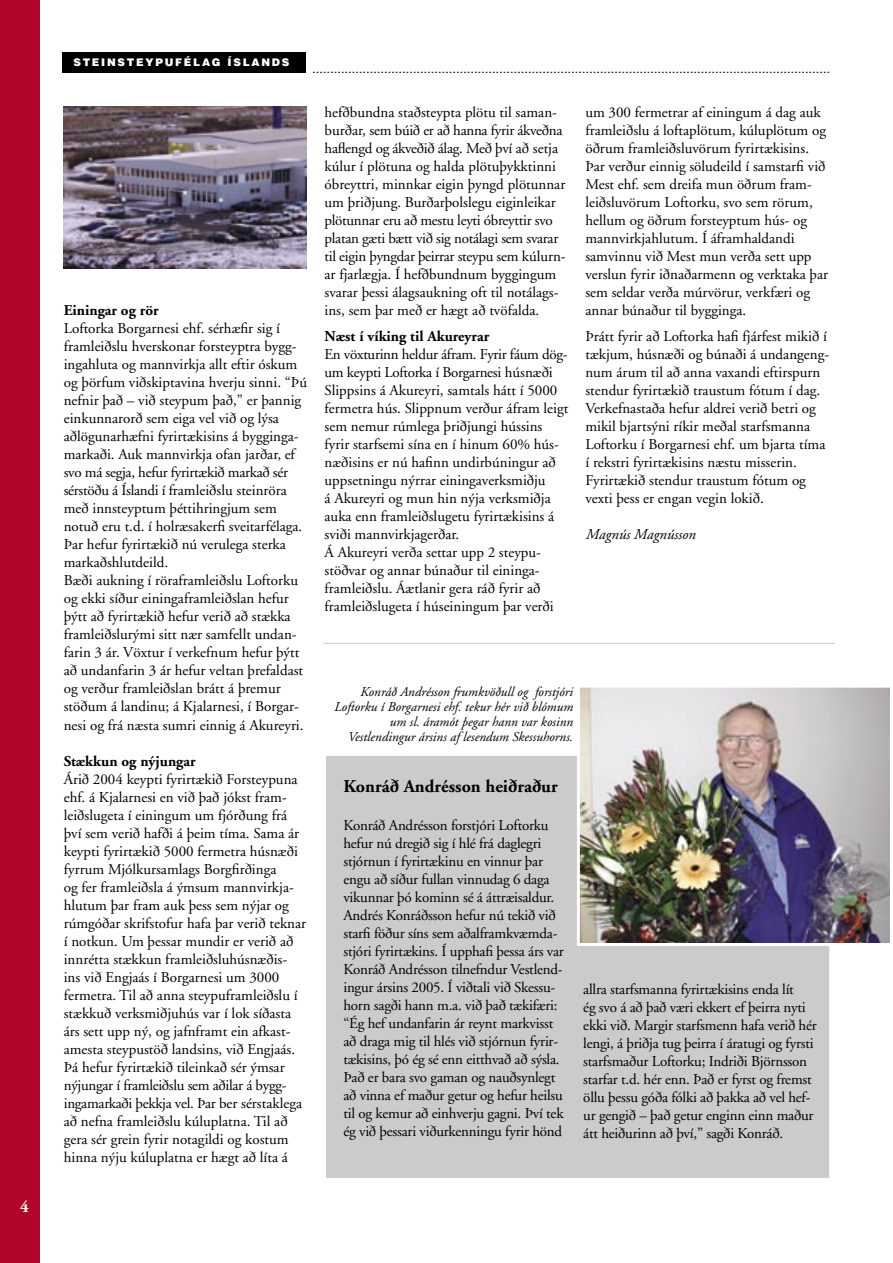
<style>
.page{position:relative;width:893px;height:1263px;background:#fff}
.page>*{position:absolute;margin:0;border:0;box-sizing:border-box;transform-origin:0 0}
.t1{font:700 18px "Adobe Garamond";color:#000}
.t2{font:700 16.5px "Adobe Garamond";color:#fff}
.t3{font:15px/18px "Adobe Garamond";color:#000}
.t4{font:700 15px "Adobe Garamond";color:#000}
.t5{font:italic 15px "Adobe Garamond";color:#000}
.t6{font:italic 13.5px/15px "Adobe Garamond";color:#000;text-align:right}
.t7{font:900 10.5px "Helvetica";letter-spacing:.165em;color:#fff}
</style>
<div class="page">
<div style="left:62px;top:52px;width:244px;height:20px;background:#000"></div>
<div style="left:0;top:0;width:40px;height:1263px;background:#b0062a"></div>
<svg style="left:313px;top:72px;width:516px;height:1px"></svg>
<img style="left:64px;top:106px;width:243px;height:162px">
<div style="left:328px;top:758px;width:499px;height:418px;background:#cbcbcb"></div>
<div style="left:326px;top:756px;width:503px;height:422px;border:4px solid #cbcbcb"></div>
<img style="left:581px;top:689px;width:308px;height:253px">
<div style="left:577px;top:685px;width:316px;height:261px;border:3px solid #fff"></div>
<hr style="left:323px;top:643px;width:512px;height:1px;background:#cbcbcb">
<p class="t2" style="left:20px;top:1197px;width:10px">4</p>
<p class="t7" style="left:73px;top:55px;width:217px">STEINSTEYPUFÉLAG ÍSLANDS</p>
<p class="t4" style="left:64px;top:302px;width:96px">Einingar og rör</p>
<p class="t3" style="left:64px;top:320px;width:245px">Loftorka Borgarnesi ehf. sérhæfir sig í framleiðslu hverskonar forsteyptra bygg&shy;ingahluta og mannvirkja allt eftir óskum og þörfum viðskiptavina hverju sinni. “Þú nefnir það – við steypum það,” er þannig einkunnarorð sem eiga vel við og lýsa aðlögunarhæfni fyrirtækisins á bygginga&shy;markaði. Auk mannvirkja ofan jarðar, ef svo má segja, hefur fyrirtækið markað sér sérstöðu á Íslandi í framleiðslu steinröra með innsteyptum þéttihringjum sem notuð eru t.d. í holræsakerfi sveitarfélaga.<br>Þar hefur fyrirtækið nú verulega sterka markaðshlutdeild.<br>Bæði aukning í röraframleiðslu Loftorku og ekki síður einingaframleiðslan hefur þýtt að fyrirtækið hefur verið að stækka framleiðslurými sitt nær samfellt undan&shy;farin 3 ár. Vöxtur í verkefnum hefur þýtt að undanfarin 3 ár hefur veltan þrefaldast og verður framleiðslan brátt á þremur stöðum á landinu; á Kjalarnesi, í Borgar&shy;nesi og frá næsta sumri einnig á Akureyri.</p>
<p class="t4" style="left:64px;top:752px;width:133px">Stækkun og nýjungar</p>
<p class="t3" style="left:64px;top:770px;width:244px">Árið 2004 keypti fyrirtækið Forsteypuna ehf. á Kjalarnesi en við það jókst fram&shy;leiðslugeta í einingum um fjórðung frá því sem verið hafði á þeim tíma. Sama ár keypti fyrirtækið 5000 fermetra húsnæði fyrrum Mjólkursamlags Borgfirðinga<br>og fer framleiðsla á ýmsum mannvirkja&shy;hlutum þar fram auk þess sem nýjar og rúmgóðar skrifstofur hafa þar verið teknar í notkun. Um þessar mundir er verið að innrétta stækkun framleiðsluhúsnæðis&shy;ins við Engjaás í Borgarnesi um 3000 fermetra. Til að anna steypuframleiðslu í stækkuð verksmiðjuhús var í lok síðasta árs sett upp ný, og jafnframt ein afkast&shy;amesta steypustöð landsins, við Engjaás.<br>Þá hefur fyrirtækið tileinkað sér ýmsar nýjungar í framleiðslu sem aðilar á bygg&shy;ingamarkaði þekkja vel. Þar ber sérstaklega að nefna framleiðslu kúluplatna. Til að gera sér grein fyrir notagildi og kostum hinna nýju kúluplatna er hægt að líta á</p>
<p class="t3" style="left:325px;top:104px;width:243px">hefðbundna staðsteypta plötu til saman&shy;burðar, sem búið er að hanna fyrir ákveðna haflengd og ákveðið álag. Með því að setja kúlur í plötuna og halda plötuþykktinni óbreyttri, minnkar eigin þyngd plötunnar um þriðjung. Burðarþolslegu eiginleikar plötunnar eru að mestu leyti óbreyttir svo platan gæti bætt við sig notálagi sem svarar til eigin þyngdar þeirrar steypu sem kúlurn&shy;ar fjarlægja. Í hefðbundnum byggingum svarar þessi álagsaukning oft til notálags&shy;ins, sem þar með er hægt að tvöfalda.</p>
<p class="t4" style="left:325px;top:328px;width:166px">Næst í víking til Akureyrar</p>
<p class="t3" style="left:325px;top:345px;width:245px">En vöxturinn heldur áfram. Fyrir fáum dög&shy;um keypti Loftorka í Borgarnesi húsnæði Slippsins á Akureyri, samtals hátt í 5000 fermetra hús. Slippnum verður áfram leigt sem nemur rúmlega þriðjungi hússins fyrir starfsemi sína en í hinum 60% hús&shy;næðisins er nú hafinn undirbúningur að uppsetningu nýrrar einingaverksmiðju<br>á Akureyri og mun hin nýja verksmiðja auka enn framleiðslugetu fyrirtækisins á sviði mannvirkjagerðar.<br>Á Akureyri verða settar upp 2 steypu&shy;stöðvar og annar búnaður til eininga&shy;framleiðslu. Áætlanir gera ráð fyrir að framleiðslugeta í húseiningum þar verði</p>
<p class="t3" style="left:585px;top:104px;width:244px">um 300 fermetrar af einingum á dag auk framleiðslu á loftaplötum, kúluplötum og öðrum framleiðsluvörum fyrirtækisins.<br>Þar verður einnig söludeild í samstarfi við Mest ehf. sem dreifa mun öðrum fram&shy;leiðsluvörum Loftorku, svo sem rörum, hellum og öðrum forsteyptum hús- og mannvirkjahlutum. Í áframhaldandi samvinnu við Mest mun verða sett upp verslun fyrir iðnaðarmenn og verktaka þar sem seldar verða múrvörur, verkfæri og annar búnaður til bygginga.</p>
<p class="t3" style="left:585px;top:327px;width:245px">Þrátt fyrir að Loftorka hafi fjárfest mikið í tækjum, húsnæði og búnaði á undangeng&shy;num árum til að anna vaxandi eftirspurn stendur fyrirtækið traustum fótum í dag.<br>Verkefnastaða hefur aldrei verið betri og mikil bjartsýni ríkir meðal starfsmanna Loftorku í Borgarnesi ehf. um bjarta tíma í rekstri fyrirtækisins næstu misserin.<br>Fyrirtækið stendur traustum fótum og vexti þess er engan vegin lokið.</p>
<p class="t5" style="left:585px;top:526px;width:111px">Magnús Magnússon</p>
<p class="t6" style="left:334px;top:684px;width:240px">Konráð Andrésson frumkvöðull og forstjóri Loftorku í Borgarnesi ehf. tekur hér við blómum um sl. áramót þegar hann var kosinn Vestlendingur ársins af lesendum Skessuhorns.</p>
<p class="t1" style="left:343px;top:777px;width:216px">Konráð Andrésson heiðraður</p>
<p class="t3" style="left:343px;top:816px;width:222px">Konráð Andrésson forstjóri Loftorku hefur nú dregið sig í hlé frá daglegri stjórnun í fyrirtækinu en vinnur þar engu að síður fullan vinnudag 6 daga vikunnar þó kominn sé á áttræisaldur.<br>Andrés Konráðsson hefur nú tekið við starfi föður síns sem aðalframkvæmda&shy;stjóri fyrirtækins. Í upphafi þessa árs var Konráð Andrésson tilnefndur Vestlend&shy;ingur ársins 2005. Í viðtali við Skessu&shy;horn sagði hann m.a. við það tækifæri: “Ég hef undanfarin ár reynt markvisst að draga mig til hlés við stjórnun fyrir&shy;tækisins, þó ég sé enn eitthvað að sýsla.<br>Það er bara svo gaman og nauðsynlegt að vinna ef maður getur og hefur heilsu til og kemur að einhverju gagni. Því tek ég við þessari viðurkenningu fyrir hönd</p>
<p class="t3" style="left:583px;top:980px;width:235px">allra starfsmanna fyrirtækisins enda lít<br>ég svo á að það væri ekkert ef þeirra nyti ekki við. Margir starfsmenn hafa verið hér lengi, á þriðja tug þeirra í áratugi og fyrsti starfsmaður Loftorku; Indriði Björnsson starfar t.d. hér enn. Það er fyrst og fremst öllu þessu góða fólki að þakka að vel hef&shy;ur gengið – það getur enginn einn maður átt heiðurinn að því,” sagði Konráð.</p>
</div>
